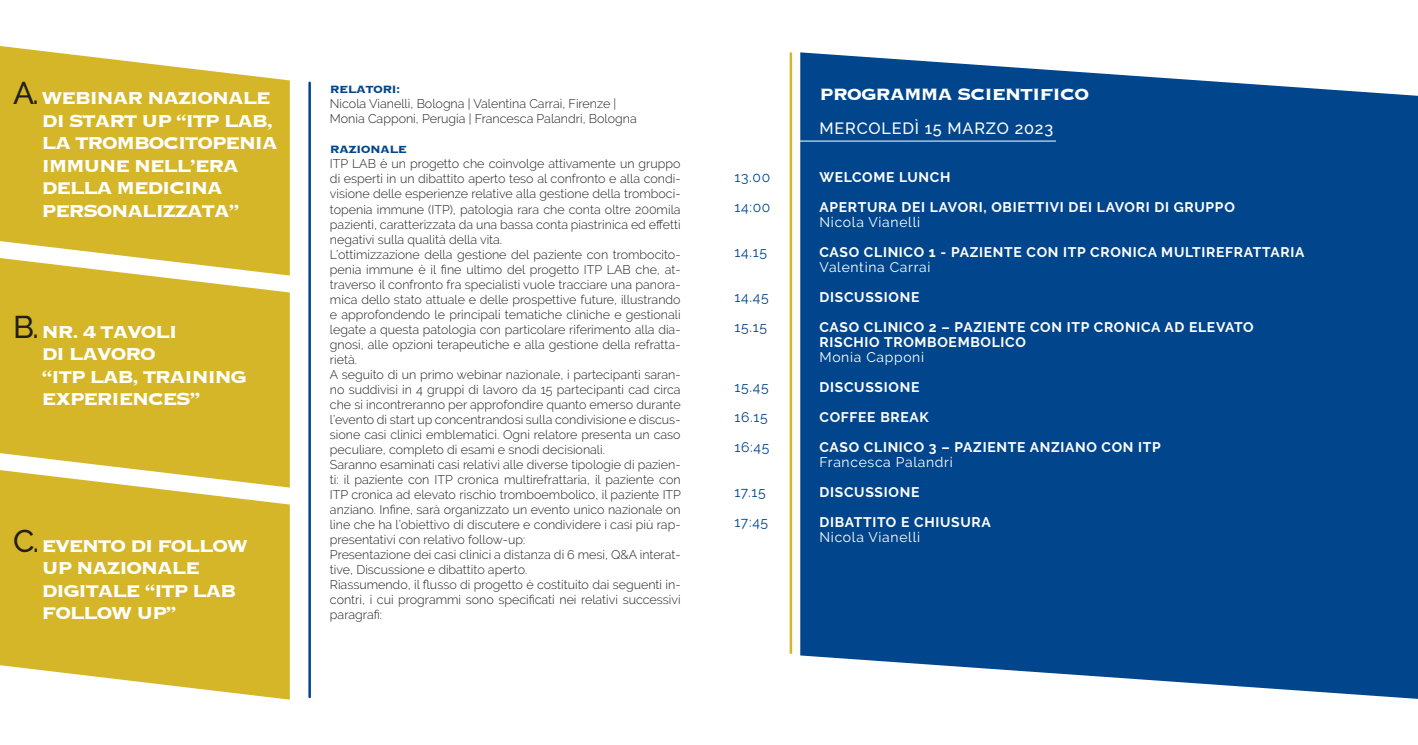
<style>
.page{position:relative;width:1418px;height:745px;background:#fff}
.page>*{position:absolute;margin:0;border:0;box-sizing:border-box;transform-origin:0 0}
.t1{font:700 22.5px/22.5px "Copperplate";letter-spacing:-.07em;color:#fff}
.t2{font:700 21.25px "Copperplate";letter-spacing:-.05em;color:#fff}
.t3{font:500 16.25px "Raleway";letter-spacing:.05em;color:#fff}
.t4{font:700 13.88px "Raleway";letter-spacing:.05em;color:#fff}
.t5{font:13.88px "Raleway";letter-spacing:.05em;color:#fff}
.t6{font:13.88px "Raleway";letter-spacing:.05em;color:#01468c}
.t7{font:700 13.75px "Copperplate";letter-spacing:-.05em;color:#01468c}
.t8{font:300 12.5px/15px "Raleway";color:#231f20;text-align:justify}
.s1{font-family:"Raleway";font-weight:500;font-size:31.25px;color:#231f20}
</style>
<div class="page">
<svg style="left:0;top:46px;width:290px;height:212px;background:#d9bd3d"></svg>
<svg style="left:0;top:258px;width:290px;height:212px;background:#d8bb39"></svg>
<svg style="left:0;top:470px;width:290px;height:229px;background:#dabf43"></svg>
<hr style="left:308px;top:83px;width:3px;height:613px;background:#01468c">
<div style="left:800px;top:52px;width:617px;height:646px;background:#01468c"></div>
<hr style="left:794px;top:140px;width:262px;height:1px;background:#fff">
<hr style="left:789px;top:52px;width:3px;height:601px;background:#d5b628">
<p class="t1" style="left:13px;top:86px;width:259px"><span class="s1">A.</span> WEBINAR NAZIONALE</p>
<p class="t1" style="left:42px;top:108px;width:238px">DI START UP “ITP LAB,<br>LA TROMBOCITOPENIA<br>IMMUNE NELL’ERA<br>DELLA MEDICINA<br>PERSONALIZZATA”</p>
<p class="t1" style="left:42px;top:319px;width:207px;text-indent:-28px"><span class="s1">B.</span> NR. 4 TAVOLI<br>DI LAVORO<br>“ITP LAB, TRAINING<br>EXPERIENCES”</p>
<p class="t1" style="left:42px;top:533px;width:208px;text-indent:-28px"><span class="s1">C.</span> EVENTO DI FOLLOW<br>UP NAZIONALE<br>DIGITALE “ITP LAB<br>FOLLOW UP”</p>
<p class="t7" style="left:330px;top:80px;width:72px">RELATORI:</p>
<p class="t8" style="left:330px;top:96px;width:288px">Nicola Vianelli, Bologna | Valentina Carrai, Firenze |</p>
<p class="t8" style="left:330px;top:111px;width:308px">Monia Capponi, Perugia | Francesca Palandri, Bologna</p>
<p class="t7" style="left:330px;top:140px;width:79px">RAZIONALE</p>
<p class="t8" style="left:330px;top:156px;width:352px">ITP LAB è un progetto che coinvolge attivamente un gruppo di esperti in un dibattito aperto teso al confronto e alla condi&shy;visione delle esperienze relative alla gestione della tromboci&shy;topenia immune (ITP), patologia rara che conta oltre 200mila pazienti, caratterizzata da una bassa conta piastrinica ed effetti negativi sulla qualità della vita.</p>
<p class="t8" style="left:330px;top:246px;width:352px">L’ottimizzazione della gestione del paziente con trombocito&shy;penia immune è il fine ultimo del progetto ITP LAB che, at&shy;traverso il confronto fra specialisti vuole tracciare una panora&shy;mica dello stato attuale e delle prospettive future, illustrando e approfondendo le principali tematiche cliniche e gestionali legate a questa patologia con particolare riferimento alla dia&shy;gnosi, alle opzioni terapeutiche e alla gestione della refratta&shy;rietà.</p>
<p class="t8" style="left:330px;top:366px;width:352px">A seguito di un primo webinar nazionale, i partecipanti saran&shy;no suddivisi in 4 gruppi di lavoro da 15 partecipanti cad circa che si incontreranno per approfondire quanto emerso durante l’evento di start up concentrandosi sulla condivisione e discus&shy;sione casi clinici emblematici. Ogni relatore presenta un caso peculiare, completo di esami e snodi decisionali.</p>
<p class="t8" style="left:330px;top:456px;width:352px">Saranno esaminati casi relativi alle diverse tipologie di pazien&shy;ti: il paziente con ITP cronica multirefrattaria, il paziente con ITP cronica ad elevato rischio tromboembolico, il paziente ITP anziano. Infine, sarà organizzato un evento unico nazionale on line che ha l’obiettivo di discutere e condividere i casi più rap&shy;presentativi con relativo follow-up:</p>
<p class="t8" style="left:330px;top:546px;width:352px">Presentazione dei casi clinici a distanza di 6 mesi, Q&amp;A interat&shy;tive, Discussione e dibattito aperto.</p>
<p class="t8" style="left:330px;top:576px;width:352px">Riassumendo, il flusso di progetto è costituito dai seguenti in&shy;contri, i cui programmi sono specificati nei relativi successivi paragrafi:</p>
<p class="t2" style="left:819px;top:80px;width:271px">PROGRAMMA SCIENTIFICO</p>
<p class="t3" style="left:819px;top:118px;width:235px">MERCOLEDÌ 15 MARZO 2023</p>
<p class="t6" style="left:734px;top:169px;width:37px">13.00</p>
<p class="t4" style="left:819px;top:169px;width:132px">WELCOME LUNCH</p>
<p class="t6" style="left:734px;top:199px;width:37px">14:00</p>
<p class="t4" style="left:819px;top:199px;width:417px">APERTURA DEI LAVORI, OBIETTIVI DEI LAVORI DI GRUPPO</p>
<p class="t5" style="left:819px;top:214px;width:102px">Nicola Vianelli</p>
<p class="t6" style="left:734px;top:244px;width:34px">14.15</p>
<p class="t4" style="left:819px;top:244px;width:486px">CASO CLINICO 1 - PAZIENTE CON ITP CRONICA MULTIREFRATTARIA</p>
<p class="t5" style="left:819px;top:259px;width:112px">Valentina Carrai</p>
<p class="t6" style="left:734px;top:289px;width:36px">14.45</p>
<p class="t4" style="left:819px;top:289px;width:101px">DISCUSSIONE</p>
<p class="t6" style="left:734px;top:319px;width:34px">15.15</p>
<p class="t4" style="left:819px;top:319px;width:435px">CASO CLINICO 2 – PAZIENTE CON ITP CRONICA AD ELEVATO</p>
<p class="t4" style="left:819px;top:334px;width:208px">RISCHIO TROMBOEMBOLICO</p>
<p class="t5" style="left:819px;top:349px;width:106px">Monia Capponi</p>
<p class="t6" style="left:734px;top:379px;width:36px">15.45</p>
<p class="t4" style="left:819px;top:379px;width:101px">DISCUSSIONE</p>
<p class="t6" style="left:734px;top:409px;width:35px">16.15</p>
<p class="t4" style="left:819px;top:409px;width:111px">COFFEE BREAK</p>
<p class="t6" style="left:734px;top:439px;width:36px">16:45</p>
<p class="t4" style="left:819px;top:439px;width:343px">CASO CLINICO 3 – PAZIENTE ANZIANO CON ITP</p>
<p class="t5" style="left:819px;top:454px;width:135px">Francesca Palandri</p>
<p class="t6" style="left:734px;top:484px;width:33px">17.15</p>
<p class="t4" style="left:819px;top:484px;width:101px">DISCUSSIONE</p>
<p class="t6" style="left:734px;top:514px;width:35px">17:45</p>
<p class="t4" style="left:819px;top:514px;width:173px">DIBATTITO E CHIUSURA</p>
<p class="t5" style="left:819px;top:529px;width:102px">Nicola Vianelli</p>
</div>
